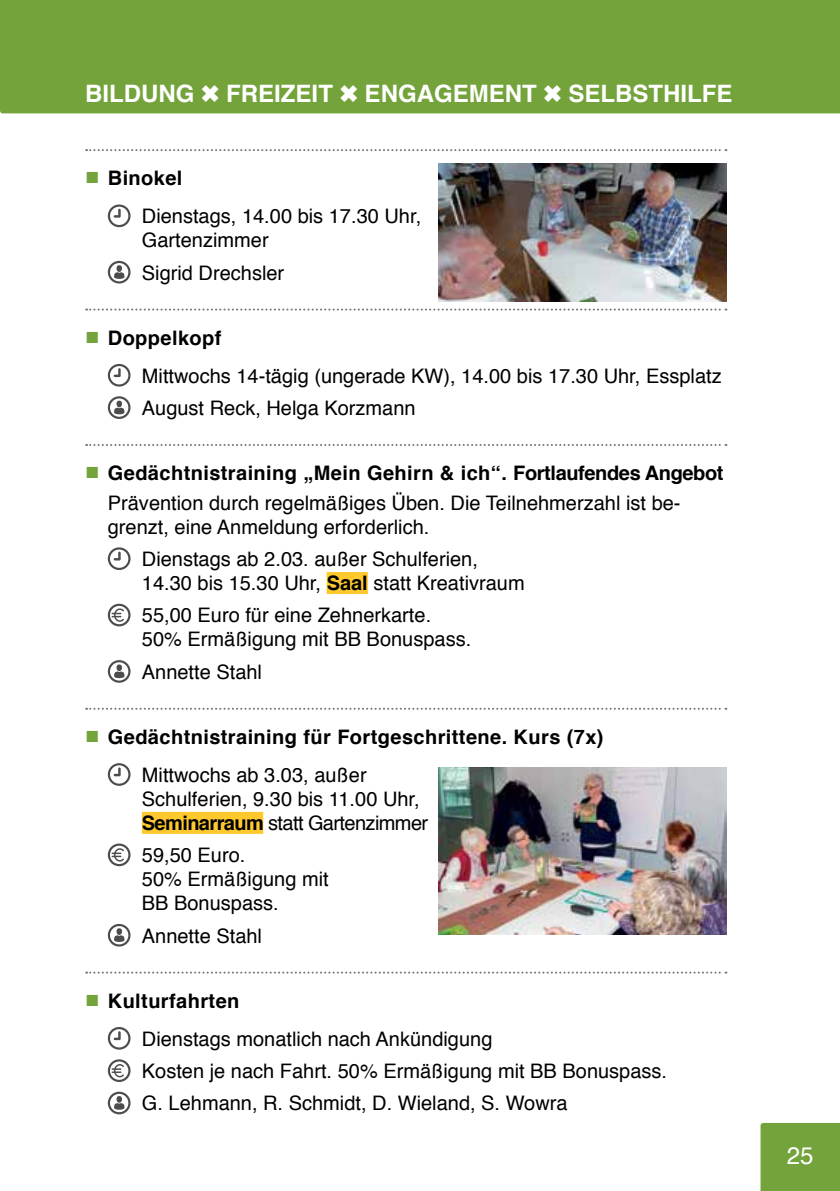
<style>
.page{position:relative;width:840px;height:1191px;background:#fff}
.page>*{position:absolute;margin:0;border:0;box-sizing:border-box;transform-origin:0 0}
.t1{font:700 24px "Helvetica";color:#fff}
.t2{font:24px "Helvetica";color:#fff}
.t3{font:20px/32.4px "Helvetica";color:#000}
.t4{font:700 20px/29.6px "Helvetica";letter-spacing:.02em;color:#000}
.s1{font-family:"Arial";font-weight:700;font-size:24px;color:#73a33a}
.s2{font-weight:700}
.s3{font-family:"Arial";font-size:24px;color:#73a33a}
.s4{font-weight:400}
</style>
<div class="page">
<div style="left:0;top:0;width:839px;height:113px;background:#73a33a"></div>
<svg style="left:86px;top:149px;width:640px;height:2px"></svg>
<svg style="left:86px;top:308px;width:640px;height:2px"></svg>
<svg style="left:86px;top:444px;width:640px;height:2px"></svg>
<div style="left:326px;top:572px;width:41px;height:22px;background:#ffc82c"></div>
<svg style="left:86px;top:708px;width:640px;height:2px"></svg>
<div style="left:142px;top:812px;width:121px;height:22px;background:#ffc82c"></div>
<svg style="left:86px;top:971px;width:640px;height:2px"></svg>
<div style="left:108px;top:204px;width:22px;height:23px;border:2px solid #000;border-radius:50%"></div>
<svg style="left:114px;top:209px;width:7px;height:9px"></svg>
<div style="left:108px;top:261px;width:22px;height:22px;border:2px solid #000;border-radius:50%"></div>
<div style="left:116px;top:265px;width:6px;height:7px;background:#4d4d4d;border-radius:50%"></div>
<svg style="left:114px;top:272px;width:10px;height:7px"></svg>
<div style="left:108px;top:364px;width:22px;height:22px;border:2px solid #000;border-radius:50%"></div>
<svg style="left:114px;top:368px;width:7px;height:9px"></svg>
<div style="left:108px;top:396px;width:22px;height:23px;border:2px solid #000;border-radius:50%"></div>
<svg style="left:114px;top:401px;width:10px;height:13px"></svg>
<div style="left:108px;top:547px;width:22px;height:23px;border:2px solid #000;border-radius:50%"></div>
<svg style="left:114px;top:551px;width:7px;height:9px"></svg>
<div style="left:108px;top:604px;width:22px;height:22px;border:2px solid #000;border-radius:50%"></div>
<svg style="left:111px;top:608px;width:13px;height:14px"></svg>
<div style="left:108px;top:660px;width:22px;height:23px;border:2px solid #000;border-radius:50%"></div>
<div style="left:116px;top:664px;width:6px;height:7px;background:#4d4d4d;border-radius:50%"></div>
<svg style="left:114px;top:671px;width:10px;height:7px"></svg>
<div style="left:108px;top:763px;width:22px;height:23px;border:2px solid #000;border-radius:50%"></div>
<svg style="left:114px;top:767px;width:7px;height:9px"></svg>
<div style="left:108px;top:843px;width:22px;height:23px;border:2px solid #000;border-radius:50%"></div>
<svg style="left:111px;top:848px;width:13px;height:13px"></svg>
<div style="left:108px;top:924px;width:22px;height:22px;border:2px solid #000;border-radius:50%"></div>
<svg style="left:116px;top:928px;width:6px;height:7px"></svg>
<svg style="left:114px;top:935px;width:10px;height:7px"></svg>
<div style="left:108px;top:1027px;width:22px;height:22px;border:2px solid #000;border-radius:50%"></div>
<svg style="left:114px;top:1031px;width:7px;height:9px"></svg>
<div style="left:108px;top:1059px;width:22px;height:23px;border:2px solid #000;border-radius:50%"></div>
<svg style="left:111px;top:1064px;width:13px;height:13px"></svg>
<div style="left:108px;top:1091px;width:22px;height:23px;border:2px solid #000;border-radius:50%"></div>
<svg style="left:114px;top:1096px;width:10px;height:13px"></svg>
<img style="left:438px;top:163px;width:288px;height:139px">
<img style="left:438px;top:767px;width:288px;height:167px">
<div style="left:760px;top:1123px;width:79px;height:68px;background:#73a33a"></div>
<svg style="left:202px;top:85px;width:17px;height:17px"></svg>
<svg style="left:340px;top:85px;width:17px;height:17px"></svg>
<svg style="left:544px;top:85px;width:16px;height:17px"></svg>
<p class="t1" style="left:85px;top:74px;width:111px">Bildung</p>
<p class="t1" style="left:226px;top:74px;width:108px">freizeit</p>
<p class="t1" style="left:364px;top:74px;width:174px">engagement</p>
<p class="t1" style="left:568px;top:74px;width:166px">selbsthilfe</p>
<p class="t3" style="left:142px;top:160px;width:281px;line-height:38px;text-indent:-57px"><span class="s1">■</span> <span class="s2">Binokel<br></span>Dienstags, 14.00 bis 17.30 Uhr,</p>
<p class="t3" style="left:142px;top:224px;width:144px">Gartenzimmer<br>Sigrid Drechsler</p>
<p class="t3" style="left:142px;top:319px;width:581px;line-height:38px;text-indent:-57px"><span class="s1">■</span> <span class="s2">Doppelkopf<br></span>Mittwochs 14-tägig (ungerade KW), 14.00 bis 17.30 Uhr, Essplatz</p>
<p class="t3" style="left:142px;top:392px;width:275px">August Reck, Helga Korzmann</p>
<p class="t4" style="left:108px;top:458px;width:617px;text-indent:-23px"><span class="s3">■</span> Gedächtnistraining „Mein Gehirn &amp; ich“. Fortlaufendes Angebot<br><span class="s4">Prävention durch regelmäßiges Üben. Die Teilnehmerzahl ist be-</span></p>
<p class="t3" style="left:142px;top:511px;width:337px;text-indent:-34px">grenzt, eine Anmeldung erforderlich.<br>Dienstags ab 2.03. außer Schulferien,</p>
<p class="t3" style="left:142px;top:567px;width:384px">14.30 bis 15.30 Uhr, <span class="s2">Saal</span> statt Kreativraum<br>55,00 Euro für eine Zehnerkarte.</p>
<p class="t3" style="left:142px;top:624px;width:331px">50% Ermäßigung mit BB Bonuspass.<br>Annette Stahl</p>
<p class="t4" style="left:142px;top:718px;width:463px;line-height:38px;text-indent:-57px"><span class="s3">■</span> Gedächtnistraining für Fortgeschrittene. Kurs (7x)<br><span class="s4">Mittwochs ab 3.03, außer</span></p>
<p class="t3" style="left:142px;top:787px;width:288px;line-height:24px">Schulferien, 9.30 bis 11.00 Uhr,<br><span class="s2">Seminarraum</span> statt Gartenzimmer</p>
<p class="t3" style="left:142px;top:843px;width:188px;line-height:24px">59,50 Euro.<br>50% Ermäßigung mit<br>BB Bonuspass.</p>
<p class="t3" style="left:142px;top:920px;width:122px">Annette Stahl</p>
<p class="t3" style="left:142px;top:982px;width:352px;line-height:38px;text-indent:-57px"><span class="s1">■</span> <span class="s2">Kulturfahrten<br></span>Dienstags monatlich nach Ankündigung</p>
<p class="t3" style="left:142px;top:1055px;width:526px">Kosten je nach Fahrt. 50% Ermäßigung mit BB Bonuspass.<br>G. Lehmann, R. Schmidt, D. Wieland, S. Wowra</p>
<p class="t2" style="left:786px;top:1136px;width:28px">25</p>
</div>
